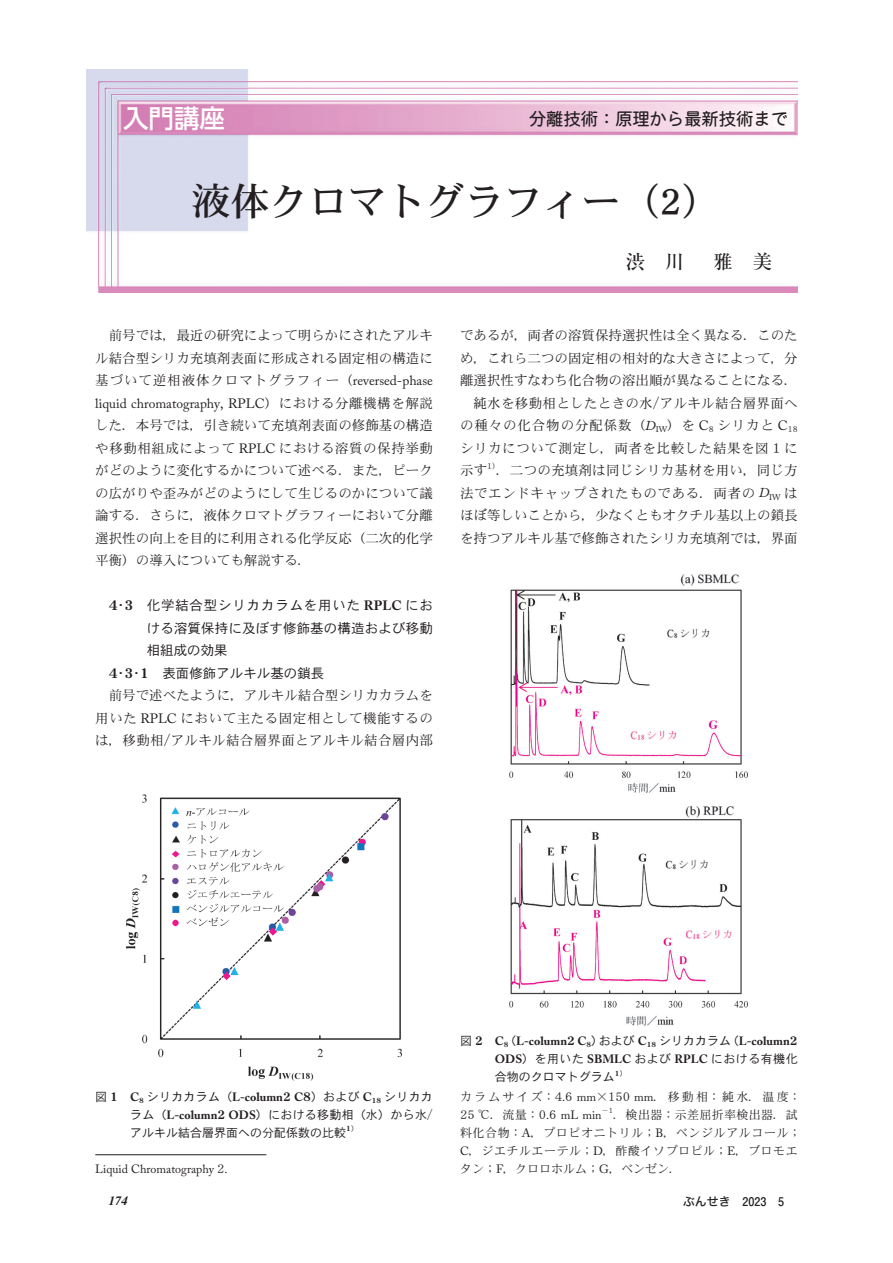
<style>
.page{position:relative;width:893px;height:1263px;background:#fff}
.page>*{position:absolute;margin:0;border:0;box-sizing:border-box;transform-origin:0 0}
.t1{font:39px "DFHS Mincho Std W5";color:#231f20}
.t2{font:500 25.5px "UD Shin Go Pr 6";color:#fff}
.t3{font:500 19.5px "Ryumin Pr 6";color:#231f20}
.t4{font:17.25px "DFHS Maru Gothic Std W4";color:#231f20}
.t5{font:13.5px/22.5px "DFHS Mincho Std W3";color:#231f20;text-align:justify}
.t6{font:13.5px "DFHS Gothic Std W3";letter-spacing:.01em;color:#231f20}
.t7{font:13.5px "Adobe Caslon Pro";color:#231f20}
.t8{font:13.5px "DFHS Gothic Std W3";letter-spacing:.06em;color:#231f20}
.t9{font:italic 700 12.75px "Times LT Std";color:#231f20}
.t10{font:12px/18px "DFHS Mincho Std W3";letter-spacing:.045em;color:#231f20}
.t11{font:12px/18px "DFHS Gothic Std W3";letter-spacing:.02em;color:#231f20;text-align:justify}
.t12{font:700 12px "Adobe Caslon Pro";color:#231f20}
.t13{font:12px "Adobe Caslon Pro";color:#231f20}
.t14{font:700 12px "Futo Go B101 Pr 6";color:#231f20}
.s1{font-family:"Adobe Caslon Pro"}
.s2{font-family:"DFHS Mincho Std W3"}
.s3{font-family:"DFHS Mincho Std W9";font-size:14.85px}
.s4{font-family:"Adobe Caslon Pro";font-weight:700}
.s5{font-family:"Hira Kaku Pro W3"}
.s6{font-family:"Adobe Caslon Pro";font-style:italic}
.s7{font-size:14.85px}
.s8{font-family:"DFHS Mincho Std W9";font-size:13.2px}
.s9{font-family:"DFHS Mincho Std W3";font-size:13.2px}
.s10{font-family:"DFHS Gothic Std W3";font-weight:400}
.s11{font-family:"DFHS Mincho Std W9";font-weight:400;font-size:13.2px}
.s12{font-size:13.2px}
.s13{font-family:"Hira Kaku Std W5";font-weight:400}
</style>
<div class="page">
<img style="left:86px;top:69px;width:711px;height:223px">
<hr style="left:95px;top:1155px;width:171px;height:1px;background:#231f20">
<img style="left:126px;top:794px;width:276px;height:287px">
<img style="left:509px;top:574px;width:239px;height:452px">
<h2 class="t2" style="left:123px;top:98px;width:103px">入門講座</h2>
<p class="t4" style="left:442px;top:109px;width:346px">　　　　　分離技術：原理から最新技術まで</p>
<h1 class="t1" style="left:191px;top:180px;width:531px">液体クロマトグラフィー（2）</h1>
<p class="t5" style="left:95px;top:324px;width:339px;text-indent:14px">前号では，最近の研究によって明らかにされたアルキル結合型シリカ充填剤表面に形成される固定相の構造に基づいて逆相液体クロマトグラフィー（<span class="s1">reversed-phase</span></p>
<p class="t7" style="left:95px;top:395px;width:339px">liquid chromatography, RPLC<span class="s2">）における分離機構を解説</span></p>
<p class="t5" style="left:95px;top:414px;width:339px">した．本号では，引き続いて充填剤表面の修飾基の構造や移動相組成によって <span class="s1">RPLC</span> における溶質の保持挙動がどのように変化するかについて述べる．また，ピークの広がりや歪みがどのようにして生じるのかについて議論する．さらに，液体クロマトグラフィーにおいて分離選択性の向上を目的に利用される化学反応（二次的化学平衡）の導入についても解説する．</p>
<p class="t8" style="left:109px;top:598px;width:325px"><span class="s3">4</span>･<span class="s3">3</span> 化学結合型シリカカラムを用いた <span class="s4">RPLC</span> にお</p>
<p class="t6" style="left:147px;top:620px;width:287px">ける溶質保持に及ぼす修飾基の構造および移動</p>
<p class="t6" style="left:147px;top:643px;width:82px">相組成の効果</p>
<p class="t6" style="left:109px;top:665px;width:217px"><span class="s3">4</span>･<span class="s3">3</span>･<span class="s3">1</span>　表面修飾アルキル基の鎖長</p>
<p class="t5" style="left:95px;top:684px;width:339px;text-indent:14px">前号で述べたように，アルキル結合型シリカカラムを用いた <span class="s1">RPLC</span> において主たる固定相として機能するのは，移動相<span class="s5">／</span>アルキル結合層界面とアルキル結合層内部</p>
<h3 class="t3" style="left:626px;top:247px;width:148px">渋　川　 雅　美</h3>
<p class="t5" style="left:460px;top:324px;width:339px;text-align:right">であるが，両者の溶質保持選択性は全く異なる．このため，これら二つの固定相の相対的な大きさによって，分離選択性すなわち化合物の溶出順が異なることになる．純水を移動相としたときの水<span class="s5">／</span>アルキル結合層界面への種々の化合物の分配係数（<span class="s6">D</span><sub>IW</sub>）を <span class="s1">C</span><sub>8</sub> シリカと <span class="s1">C</span><sub>18</sub>シリカについて測定し，両者を比較した結果を図 <span class="s7">1</span> に示す<sup>1</sup><sup>）</sup>．二つの充填剤は同じシリカ基材を用い，同じ方法でエンドキャップされたものである．両者の <span class="s6">D</span><sub>IW</sub> はほぼ等しいことから，少なくともオクチル基以上の鎖長を持つアルキル基で修飾されたシリカ充填剤では，界面</p>
<p class="t11" style="left:130px;top:1087px;width:304px;text-indent:-35px">図 <span class="s8">1</span> <span class="s4">C</span><sub>8</sub> シリカカラム（<span class="s4">L-column</span><span class="s8">2</span> <span class="s4">C</span><span class="s8">8</span>）および <span class="s4">C</span><sub>18</sub> シリカカラム（<span class="s4">L-column</span><span class="s8">2</span> <span class="s4">ODS</span>）における移動相（水）から水<span class="s5">／</span>アルキル結合層界面への分配係数の比較<sup>1</sup><sup>）</sup></p>
<p class="t13" style="left:95px;top:1162px;width:134px">Liquid Chromatography <span class="s9">2</span>.</p>
<p class="t12" style="left:460px;top:1034px;width:339px"><span class="s10">図</span> <span class="s11">2</span> C<sub>8</sub><span class="s10">（</span>L-column<span class="s11">2</span> C<sub>8</sub><span class="s10">）および</span> C<sub>18</sub> <span class="s10">シリカカラム（</span>L-column<span class="s11">2</span></p>
<p class="t11" style="left:495px;top:1050px;width:304px"><span class="s4">ODS</span>）を用いた <span class="s4">SBMLC</span> および <span class="s4">RPLC</span> における有機化合物のクロマトグラム<sup>1</sup><sup>）</sup></p>
<p class="t10" style="left:460px;top:1087px;width:342px">カラムサイズ：<span class="s12">4</span><span class="s1">.</span><span class="s12">6</span> <span class="s1">mm</span>×<span class="s12">150</span> <span class="s1">mm</span>．移動相：純水．温度：<br><span class="s12">25</span> ℃．流量：<span class="s12">0</span><span class="s1">.</span><span class="s12">6</span> <span class="s1">mL min</span><sup>－</sup><sup>1</sup>．検出器：示差屈折率検出器．試料化合物：<span class="s1">A</span>，プロピオニトリル；<span class="s1">B</span>，ベンジルアルコール；<br><span class="s1">C</span>，ジエチルエーテル；<span class="s1">D</span>，酢酸イソプロピル；<span class="s1">E</span>，ブロモエタン；<span class="s1">F</span>，クロロホルム；<span class="s1">G</span>，ベンゼン．</p>
<p class="t9" style="left:109px;top:1194px;width:21px">174</p>
<p class="t14" style="left:682px;top:1192px;width:103px"><span class="s13">ぶんせき</span> 2023 5</p>
</div>
